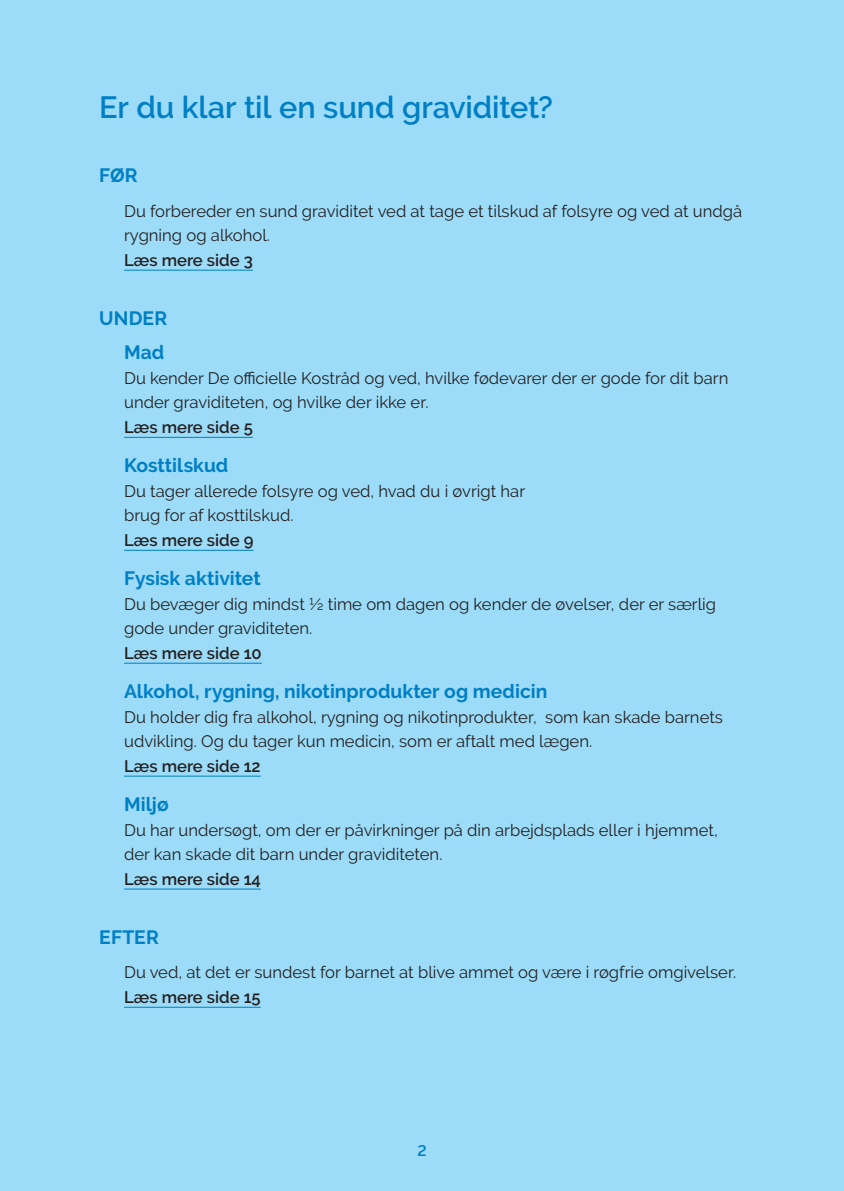
<style>
.page{position:relative;width:844px;height:1191px;background:#fff}
.page>*{position:absolute;margin:0;border:0;box-sizing:border-box;transform-origin:0 0}
.N1{font:600 30.62px "Raleway";letter-spacing:-.005em;color:#007fc5}
.Skema2{font:700 19.25px "Raleway";color:#007fc5}
.Skema1{font:700 19.25px "Raleway";letter-spacing:.01em;color:#007fc5}
.Skema3{font:16.62px/24.5px "Raleway";color:#231f20}
.Skema4{font:600 16.62px "Raleway";color:#231f20}
.t1{font:600 15.4px "Raleway";color:#007fc5}
</style>
<div class="page">
<div style="left:0;top:0;width:843px;height:1190px;background:#9cdcf8"></div>
<hr style="left:124px;top:270px;width:129px;height:1px;background:#007fc5">
<hr style="left:124px;top:437px;width:129px;height:1px;background:#007fc5">
<hr style="left:124px;top:550px;width:129px;height:1px;background:#007fc5">
<hr style="left:124px;top:663px;width:138px;height:1px;background:#007fc5">
<hr style="left:124px;top:775px;width:137px;height:1px;background:#007fc5">
<hr style="left:124px;top:888px;width:137px;height:1px;background:#007fc5">
<hr style="left:124px;top:1006px;width:137px;height:1px;background:#007fc5">
<h1 class="N1" style="left:99px;top:90px;width:455px">Er du klar til en sund graviditet?</h1>
<p class="Skema1" style="left:99px;top:164px;width:40px">FØR</p>
<p class="Skema3" style="left:124px;top:199px;width:619px">Du forbereder en sund graviditet ved at tage et tilskud af folsyre og ved at undgå rygning og alkohol.</p>
<p class="Skema4" style="left:124px;top:250px;width:130px">Læs mere side 3</p>
<p class="Skema1" style="left:99px;top:307px;width:69px">UNDER</p>
<p class="Skema2" style="left:124px;top:342px;width:42px">Mad</p>
<p class="Skema3" style="left:124px;top:366px;width:605px">Du kender De officielle Kostråd og ved, hvilke fødevarer der er gode for dit barn under graviditeten, og hvilke der ikke er.</p>
<p class="Skema4" style="left:124px;top:417px;width:130px">Læs mere side 5</p>
<p class="Skema2" style="left:124px;top:454px;width:106px">Kosttilskud</p>
<p class="Skema3" style="left:124px;top:479px;width:402px">Du tager allerede folsyre og ved, hvad du i øvrigt har brug for af kosttilskud.</p>
<p class="Skema4" style="left:124px;top:530px;width:131px">Læs mere side 9</p>
<p class="Skema2" style="left:124px;top:567px;width:138px">Fysisk aktivitet</p>
<p class="Skema3" style="left:124px;top:591px;width:593px">Du bevæger dig mindst ½ time om dagen og kender de øvelser, der er særlig gode under graviditeten.</p>
<p class="Skema4" style="left:124px;top:643px;width:139px">Læs mere side 10</p>
<p class="Skema2" style="left:124px;top:680px;width:424px">Alkohol, rygning, nikotinprodukter og medicin</p>
<p class="Skema3" style="left:124px;top:704px;width:600px">Du holder dig fra alkohol, rygning og nikotinprodukter, som kan skade barnets udvikling. Og du tager kun medicin, som er aftalt med lægen.</p>
<p class="Skema4" style="left:124px;top:756px;width:138px">Læs mere side 12</p>
<p class="Skema2" style="left:124px;top:793px;width:46px">Miljø</p>
<p class="Skema3" style="left:124px;top:817px;width:595px">Du har undersøgt, om der er påvirkninger på din arbejdsplads eller i hjemmet, der kan skade dit barn under graviditeten.</p>
<p class="Skema4" style="left:124px;top:869px;width:138px">Læs mere side 14</p>
<p class="Skema1" style="left:99px;top:926px;width:61px">EFTER</p>
<p class="Skema3" style="left:124px;top:960px;width:613px">Du ved, at det er sundest for barnet at blive ammet og være i røgfrie omgivelser.</p>
<p class="Skema4" style="left:124px;top:987px;width:138px">Læs mere side 15</p>
<p class="t1" style="left:417px;top:1141px;width:11px">2</p>
</div>
